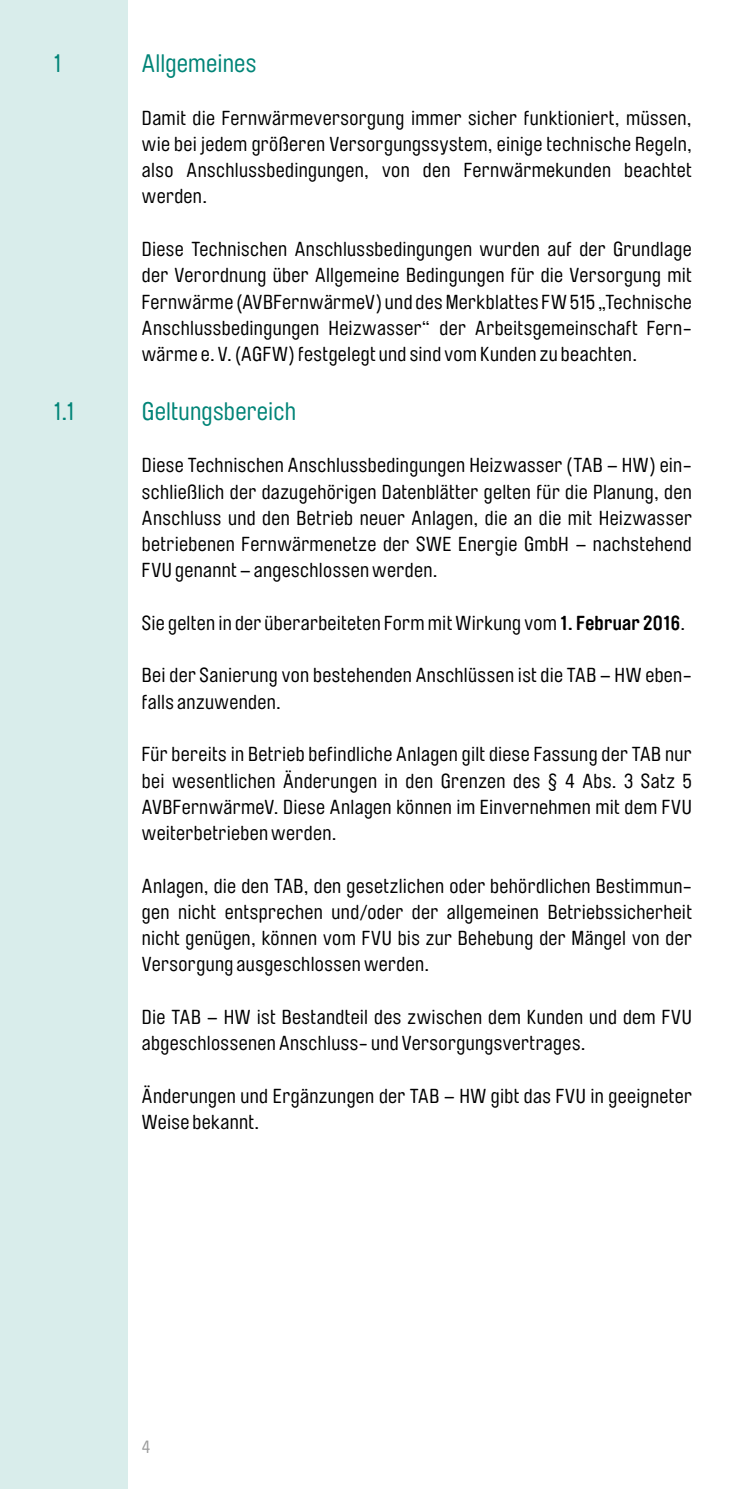
<style>
.page{position:relative;width:745px;height:1489px;background:#fff}
.page>*{position:absolute;margin:0;border:0;box-sizing:border-box;transform-origin:0 0}
.t1{font:25px "Brauer Neue";letter-spacing:.01em;color:#008477}
.t2{font:20px/26.2px "Brauer Neue";letter-spacing:.02em;color:#000;text-align:justify}
.t3{font:17.5px "Brauer Neue";color:#9c9d9d}
.s1{font-weight:700}
</style>
<div class="page">
<div style="left:0;top:0;width:128px;height:1488px;background:#d9edeb"></div>
<p class="t1" style="left:53px;top:50px;width:10px">1</p>
<p class="t1" style="left:142px;top:50px;width:116px">Allgemeines</p>
<p class="t2" style="left:142px;top:105px;width:551px">Damit die Fernwärmeversorgung immer sicher funktioniert, müssen, wie bei jedem größeren Versorgungssystem, einige technische Regeln, also Anschlussbedingungen, von den Fernwärmekunden beachtet werden.</p>
<p class="t2" style="left:142px;top:236px;width:551px">Diese Technischen Anschlussbedingungen wurden auf der Grundlage der Verordnung über Allgemeine Bedingungen für die Versorgung mit Fernwärme (AVBFernwärmeV) und des Merkblattes FW 515 „Technische Anschlussbedingungen Heizwasser“ der Arbeitsgemeinschaft Fern&shy;wärme e. V. (AGFW) festgelegt und sind vom Kunden zu beachten.</p>
<p class="t1" style="left:53px;top:397px;width:23px">1.1</p>
<p class="t1" style="left:142px;top:397px;width:155px">Geltungsbereich</p>
<p class="t2" style="left:142px;top:452px;width:551px">Diese Technischen Anschlussbedingungen Heizwasser (TAB – HW) ein&shy;schließlich der dazugehörigen Datenblätter gelten für die Planung, den Anschluss und den Betrieb neuer Anlagen, die an die mit Heizwasser betriebenen Fernwärmenetze der SWE Energie GmbH – nachstehend FVU genannt – angeschlossen werden.</p>
<p class="t2" style="left:142px;top:610px;width:544px">Sie gelten in der überarbeiteten Form mit Wirkung vom <span class="s1">1. Februar 2016</span>.</p>
<p class="t2" style="left:142px;top:662px;width:551px">Bei der Sanierung von bestehenden Anschlüssen ist die TAB – HW eben&shy;falls anzuwenden.</p>
<p class="t2" style="left:142px;top:741px;width:551px">Für bereits in Betrieb befindliche Anlagen gilt diese Fassung der TAB nur bei wesentlichen Änderungen in den Grenzen des § 4 Abs. 3 Satz 5<br>AVBFernwärmeV. Diese Anlagen können im Einvernehmen mit dem FVU weiterbetrieben werden.</p>
<p class="t2" style="left:142px;top:872px;width:551px">Anlagen, die den TAB, den gesetzlichen oder behördlichen Bestimmun&shy;gen nicht entsprechen und/oder der allgemeinen Betriebssicherheit nicht genügen, können vom FVU bis zur Behebung der Mängel von der Versorgung ausgeschlossen werden.</p>
<p class="t2" style="left:142px;top:1004px;width:551px">Die TAB – HW ist Bestandteil des zwischen dem Kunden und dem FVU abgeschlossenen Anschluss- und Versorgungsvertrages.</p>
<p class="t2" style="left:142px;top:1082px;width:551px">Änderungen und Ergänzungen der TAB – HW gibt das FVU in geeigneter<br>Weise bekannt.</p>
<p class="t3" style="left:142px;top:1436px;width:10px">4</p>
</div>
